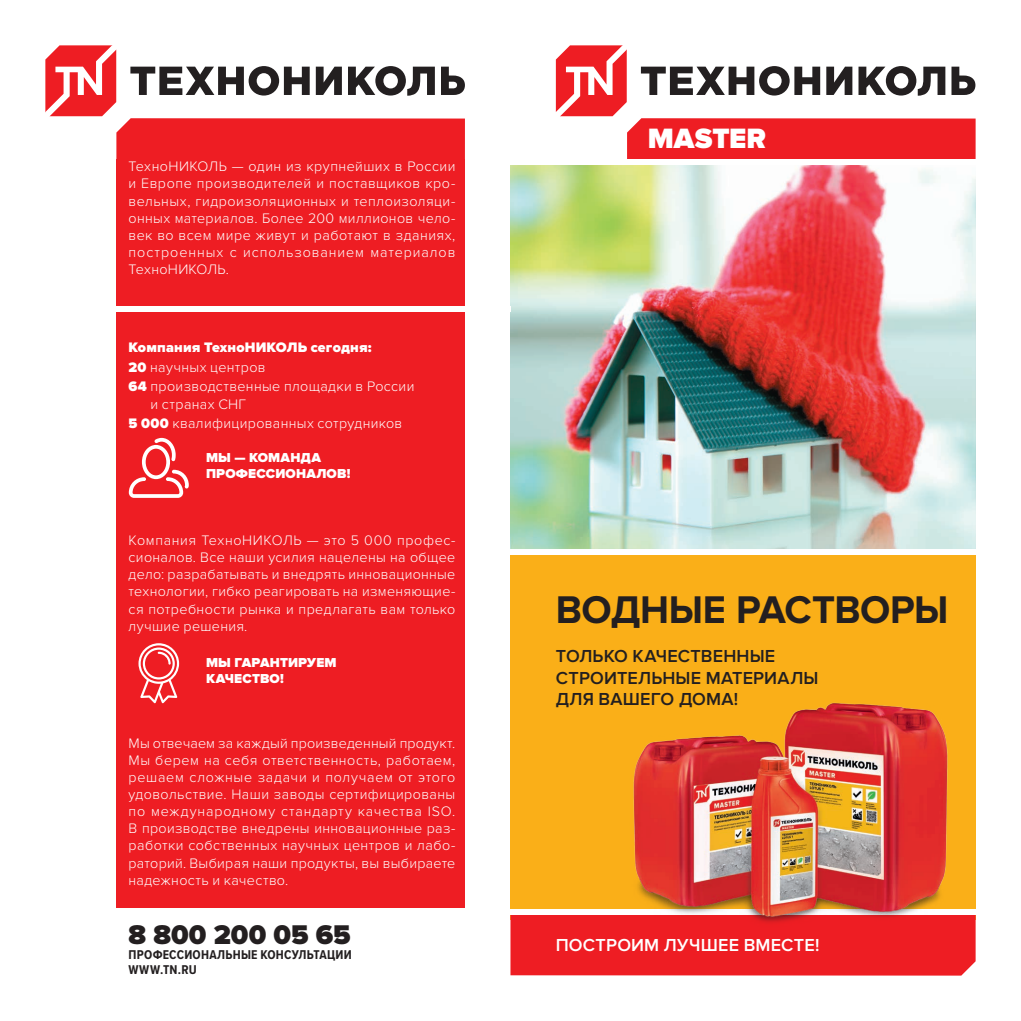
<style>
.page{position:relative;width:1021px;height:1021px;background:#fff}
.page>*{position:absolute;margin:0;border:0;box-sizing:border-box;transform-origin:0 0}
.t1{font:700 40px "Proxima Nova";letter-spacing:-.015em;color:#231f20}
.t2{font:900 29px "Proxima Nova";color:#fff}
.t3{font:900 28px "Proxima Nova";color:#231f20}
.t4{font:600 18px/21.6px "Proxima Nova";letter-spacing:.01em;color:#231f20}
.t5{font:600 18px "Proxima Nova";letter-spacing:.01em;color:#fff}
.t6{font:300 14.2px/17.2px "Proxima Nova";letter-spacing:.025em;color:#fff;text-align:justify}
.t7{font:900 13.4px/16.2px "Proxima Nova";letter-spacing:.01em;color:#fff}
.t8{font:700 13.2px/15px "Proxima Nova Cond";letter-spacing:.015em;color:#231f20}
.s1{font-weight:900}
</style>
<div class="page">
<img style="left:510px;top:165px;width:465px;height:384px">
<div style="left:510px;top:552px;width:465px;height:368px;background:#faaf18"></div>
<div style="left:510px;top:914px;width:465px;height:61px;background:#ee1d23"></div>
<svg style="left:45px;top:45px;width:420px;height:114px"></svg>
<svg style="left:556px;top:45px;width:419px;height:125px"></svg>
<div style="left:116px;top:159px;width:349px;height:748px;background:#ee1d23"></div>
<div style="left:105px;top:306px;width:405px;height:6px;background:#fff"></div>
<svg style="left:129px;top:438px;width:60px;height:60px"></svg>
<svg style="left:138px;top:643px;width:41px;height:60px"></svg>
<div style="left:510px;top:159px;width:473px;height:6px;background:#fff"></div>
<div style="left:510px;top:549px;width:510px;height:6px;background:#fff"></div>
<div style="left:510px;top:908px;width:473px;height:6px;background:#fff"></div>
<img style="left:629px;top:702px;width:325px;height:234px">
<p class="t6" style="left:129px;top:158px;width:328px">ТехноНИКОЛЬ — один из крупнейших в России и Европе производителей и поставщиков кро&shy;вельных, гидроизоляционных и теплоизоляци&shy;онных материалов. Более 200 миллионов чело&shy;век во всем мире живут и работают в зданиях, построенных с использованием материалов ТехноНИКОЛЬ.</p>
<p class="t6" style="left:129px;top:338px;width:287px;line-height:19.6px;text-align:left"><span class="s1">Компания ТехноНИКОЛЬ сегодня:<br>20</span> научных центров<br><span class="s1">64</span> производственные площадки в России</p>
<p class="t6" style="left:128px;top:394px;width:275px;line-height:19.6px;text-indent:22px">и странах СНГ<br><span class="s1">5 000</span> квалифицированных сотрудников</p>
<p class="t7" style="left:206px;top:450px;width:146px">МЫ — КОМАНДА<br>ПРОФЕССИОНАЛОВ!</p>
<p class="t6" style="left:128px;top:532px;width:328px">Компания ТехноНИКОЛЬ — это 5 000 профес&shy;сионалов. Все наши усилия нацелены на общее дело: разрабатывать и внедрять инновационные технологии, гибко реагировать на изменяющие&shy;ся потребности рынка и предлагать вам только лучшие решения.</p>
<p class="t7" style="left:206px;top:655px;width:132px">МЫ ГАРАНТИРУЕМ<br>КАЧЕСТВО!</p>
<p class="t6" style="left:129px;top:734px;width:328px">Мы отвечаем за каждый произведенный продукт.<br>Мы берем на себя ответственность, работаем, решаем сложные задачи и получаем от этого удовольствие. Наши заводы сертифицированы по международному стандарту качества ISO.<br>В производстве внедрены инновационные раз&shy;работки собственных научных центров и лабо&shy;раторий. Выбирая наши продукты, вы выбираете надежность и качество.</p>
<h3 class="t3" style="left:129px;top:918px;width:224px">8 800 200 05 65</h3>
<p class="t8" style="left:129px;top:948px;width:225px">ПРОФЕССИОНАЛЬНЫЕ КОНСУЛЬТАЦИИ<br>WWW.TN.RU</p>
<h2 class="t2" style="left:647px;top:121px;width:120px">MASTER</h2>
<h1 class="t1" style="left:556px;top:587px;width:394px">ВОДНЫЕ РАСТВОРЫ</h1>
<p class="t4" style="left:556px;top:645px;width:264px">ТОЛЬКО КАЧЕСТВЕННЫЕ<br>СТРОИТЕЛЬНЫЕ МАТЕРИАЛЫ<br>ДЛЯ ВАШЕГО ДОМА!</p>
<p class="t5" style="left:556px;top:934px;width:265px">ПОСТРОИМ ЛУЧШЕЕ ВМЕСТЕ!</p>
</div>
